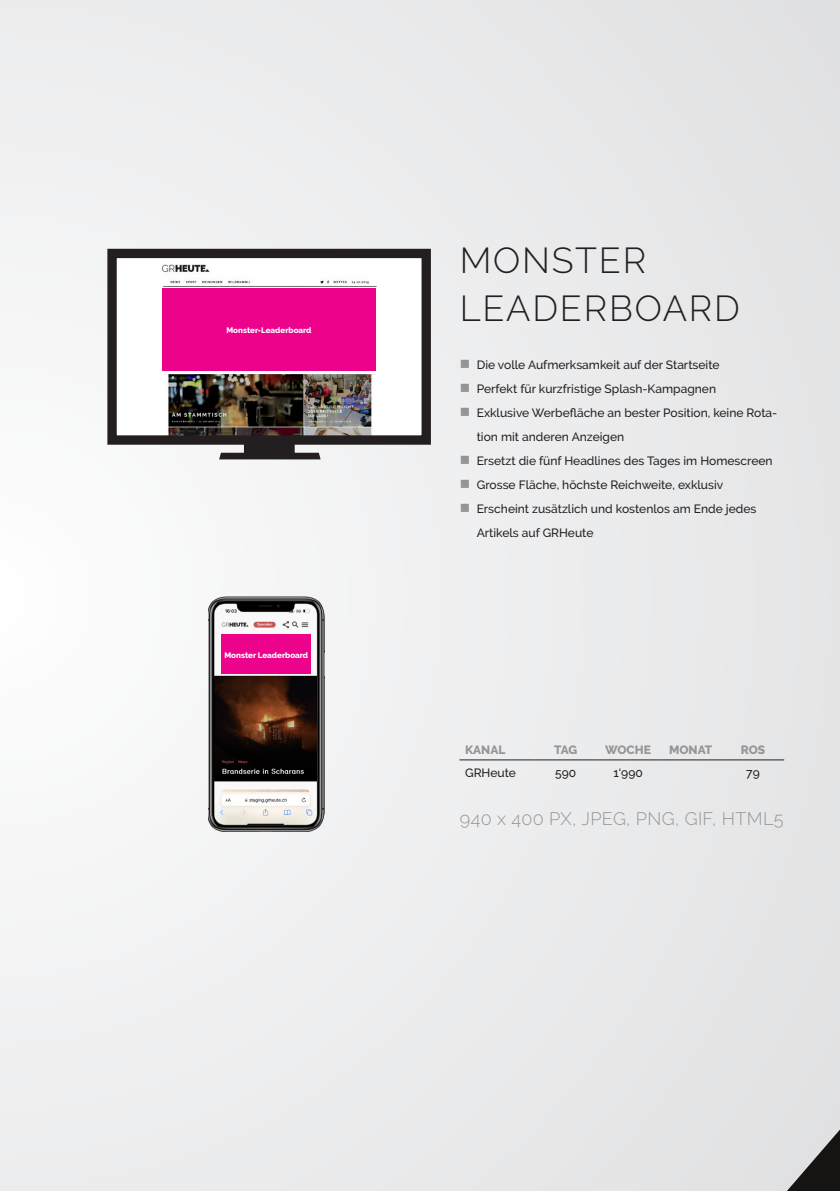
<style>
.page{position:relative;width:840px;height:1191px;background:#fff}
.page>*{position:absolute;margin:0;border:0;box-sizing:border-box;transform-origin:0 0}
.t1{font:300 36px "Raleway";letter-spacing:.05em;color:#231f20}
.t2{font:300 18px "Raleway";letter-spacing:.02em;color:#939598}
.t3{font:500 12px/24px "Raleway";color:#231f20}
.t4{font:800 12px "Raleway";color:#939598}
.t5{font:800 8px "Raleway";color:#fff}
.s1{color:#939598}
</style>
<div class="page">
<div style="left:0;top:0;width:839px;height:1191px;background:linear-gradient(to right,#f6f6f7,#e4e4e5)"></div>
<svg style="left:786px;top:1129px;width:53px;height:62px;background:#7f7f7f"></svg>
<div style="left:112px;top:254px;width:314px;height:186px;background:#fff"></div>
<hr style="left:459px;top:759px;width:75px;height:1px;background:#231f20">
<hr style="left:534px;top:759px;width:62px;height:1px;background:#231f20">
<hr style="left:596px;top:759px;width:63px;height:1px;background:#231f20">
<hr style="left:659px;top:759px;width:62px;height:1px;background:#231f20">
<hr style="left:721px;top:759px;width:62px;height:1px;background:#231f20">
<img style="left:163px;top:280px;width:214px;height:7px">
<img style="left:163px;top:374px;width:213px;height:61px">
<div style="left:162px;top:288px;width:213px;height:83px;background:#ed028c"></div>
<div style="left:107px;top:249px;width:323px;height:196px;border:9px solid #231f20"></div>
<svg style="left:219px;top:443px;width:101px;height:16px"></svg>
<img style="left:161px;top:264px;width:49px;height:8px">
<img style="left:208px;top:597px;width:116px;height:235px">
<div style="left:221px;top:634px;width:90px;height:40px;background:#ed028c"></div>
<p class="t5" style="left:226px;top:326px;width:87px">Monster-Leaderboard</p>
<p class="t5" style="left:224px;top:651px;width:85px">Monster Leaderboard</p>
<p class="t1" style="left:459px;top:239px;width:188px">MONSTER</p>
<p class="t1" style="left:459px;top:287px;width:281px">LEADERBOARD</p>
<p class="t3" style="left:459px;top:352px;width:261px"><span class="s1">■</span> Die volle Aufmerksamkeit auf der Startseite</p>
<p class="t3" style="left:459px;top:376px;width:258px"><span class="s1">■</span> Perfekt für kurzfristige Splash-Kampagnen</p>
<p class="t3" style="left:476px;top:400px;width:302px;text-indent:-17px"><span class="s1">■</span> Exklusive Werbefläche an bester Position, keine Rota&shy;tion mit anderen Anzeigen</p>
<p class="t3" style="left:459px;top:448px;width:314px"><span class="s1">■</span> Ersetzt die fünf Headlines des Tages im Homescreen</p>
<p class="t3" style="left:459px;top:472px;width:265px"><span class="s1">■</span> Grosse Fläche, höchste Reichweite, exklusiv</p>
<p class="t3" style="left:476px;top:496px;width:281px;text-indent:-17px"><span class="s1">■</span> Erscheint zusätzlich und kostenlos am Ende jedes<br>Artikels auf GRHeute</p>
<p class="t4" style="left:465px;top:743px;width:42px">KANAL</p>
<p class="t4" style="left:554px;top:743px;width:25px">TAG</p>
<p class="t4" style="left:604px;top:743px;width:47px">WOCHE</p>
<p class="t4" style="left:668px;top:743px;width:45px">MONAT</p>
<p class="t4" style="left:740px;top:743px;width:26px">ROS</p>
<p class="t3" style="left:465px;top:760px;width:52px">GRHeute</p>
<p class="t3" style="left:555px;top:760px;width:23px">590</p>
<p class="t3" style="left:613px;top:760px;width:31px">1‘990</p>
<p class="t3" style="left:745px;top:760px;width:15px">79</p>
<p class="t2" style="left:459px;top:808px;width:325px">940 x 400 PX, JPEG, PNG, GIF, HTML5</p>
</div>
